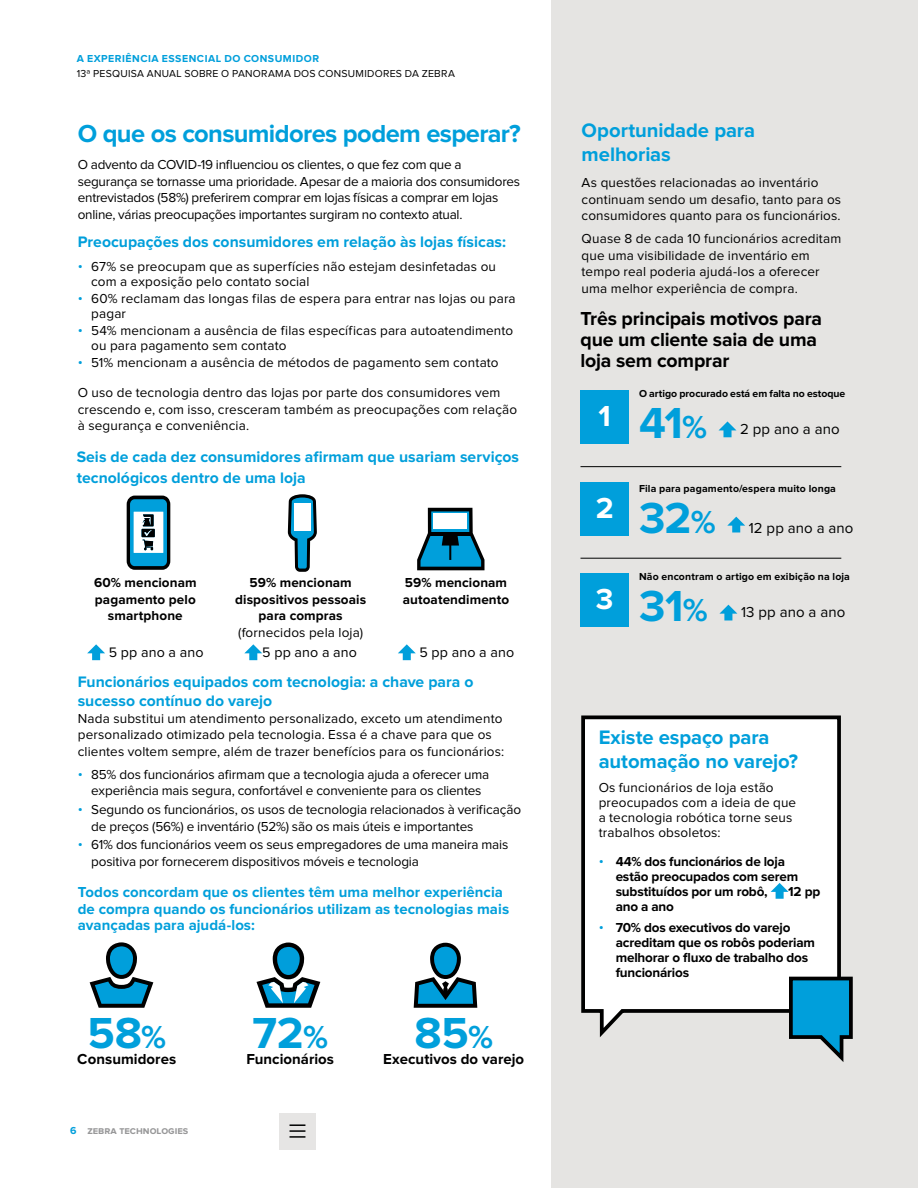
<style>
.page{position:relative;width:918px;height:1188px;background:#fff}
.page>*{position:absolute;margin:0;border:0;box-sizing:border-box;transform-origin:0 0}
.t1{font:700 45px "Proxima Nova";color:#009fdb}
.t2{font:700 30px "Proxima Nova";color:#fff}
.t3{font:700 25.5px "Proxima Nova";letter-spacing:-.025em;color:#009fdb}
.t4{font:700 20.25px/24px "Proxima Nova";letter-spacing:-.005em;color:#009fdb}
.t5{font:700 19.5px/21px "Proxima Nova";letter-spacing:-.01em;color:#000}
.t6{font:700 15.75px/18.8px "Proxima Nova";color:#009fdb}
.t7{font:700 15px/16.5px "Proxima Nova";letter-spacing:.005em;color:#009fdb}
.t8{font:700 15px "Proxima Nova";letter-spacing:.005em;color:#000101}
.t9{font:15px "Proxima Nova";letter-spacing:.005em;color:#000101}
.t10{font:14.25px "Proxima Nova";letter-spacing:.01em;color:#000}
.t11{font:13.5px/16.5px "Proxima Nova";letter-spacing:.01em;color:#000}
.t12{font:13.5px/16.5px "Proxima Nova";letter-spacing:-.01em;color:#000}
.t13{font:13.5px/16.5px "Proxima Nova";letter-spacing:-.02em;color:#000}
.t14{font:700 13.5px/15px "Proxima Nova";letter-spacing:-.01em;color:#000}
.t15{font:700 13.5px/16.5px "Proxima Nova";letter-spacing:.01em;color:#000;text-align:center}
.t16{font:700 10.5px "Proxima Nova";letter-spacing:.015em;color:#000101}
.t17{font:10.5px "Proxima Nova";letter-spacing:.025em;color:#000}
.t18{font:700 10.5px "Proxima Nova";letter-spacing:-.005em;color:#000101}
.t19{font:700 10.5px "Proxima Nova";letter-spacing:.045em;color:#009fdb}
.t20{font:700 10.5px "Proxima Nova";color:#989899}
.s1{color:#000101}
.s2{font-size:14.25px;color:#009fdb}
.s3{font-size:33px}
.s4{color:#009fdb}
.s5{font-weight:700;font-size:45px;color:#009fdb}
.s6{font-weight:700;font-size:33px;color:#009fdb}
.s7{font-weight:400;font-size:14.25px;color:#009fdb}
</style>
<div class="page">
<div style="left:279px;top:1113px;width:37px;height:36px;background:#e6e5e4"></div>
<svg style="left:290px;top:1124px;width:15px;height:14px"></svg>
<svg style="left:87px;top:644px;width:18px;height:16px"></svg>
<svg style="left:244px;top:644px;width:18px;height:16px"></svg>
<svg style="left:398px;top:644px;width:18px;height:16px"></svg>
<div style="left:552px;top:0;width:366px;height:1188px;background:#e5e4e2"></div>
<svg style="left:414px;top:943px;width:63px;height:65px"></svg>
<svg style="left:257px;top:943px;width:63px;height:65px"></svg>
<svg style="left:127px;top:496px;width:43px;height:74px"></svg>
<svg style="left:288px;top:494px;width:29px;height:78px"></svg>
<div style="left:294px;top:503px;width:16px;height:28px;background:#fff"></div>
<svg style="left:417px;top:508px;width:68px;height:62px"></svg>
<hr style="left:430px;top:532px;width:41px;height:4px;background:#000101">
<svg style="left:90px;top:942px;width:63px;height:66px"></svg>
<svg style="left:719px;top:421px;width:17px;height:16px"></svg>
<svg style="left:727px;top:517px;width:18px;height:16px"></svg>
<svg style="left:719px;top:605px;width:18px;height:15px"></svg>
<div style="left:580px;top:390px;width:49px;height:54px;background:#009fdb"></div>
<div style="left:580px;top:482px;width:49px;height:54px;background:#009fdb"></div>
<div style="left:580px;top:573px;width:49px;height:54px;background:#009fdb"></div>
<hr style="left:580px;top:558px;width:261px;height:1px;background:#000101">
<hr style="left:580px;top:466px;width:261px;height:1px;background:#000101">
<svg style="left:581px;top:715px;width:260px;height:322px;background:#eee"></svg>
<svg style="left:771px;top:883px;width:18px;height:16px"></svg>
<svg style="left:787px;top:975px;width:66px;height:87px"></svg>
<p class="t19" style="left:77px;top:53px;width:244px">A EXPERIÊNCIA ESSENCIAL DO CONSUMIDOR</p>
<p class="t17" style="left:77px;top:68px;width:380px">13ª PESQUISA ANUAL SOBRE O PANORAMA DOS CONSUMIDORES DA ZEBRA</p>
<h3 class="t3" style="left:78px;top:118px;width:445px">O que os consumidores podem esperar?</h3>
<p class="t13" style="left:78px;top:157px;width:444px">O advento da COVID-19 influenciou os clientes, o que fez com que a segurança se tornasse uma prioridade. Apesar de a maioria dos consumidores entrevistados (58%) preferirem comprar em lojas físicas a comprar em lojas online<span class="s1">, várias preocupações importantes surgiram no contexto atual.</span></p>
<p class="t6" style="left:78px;top:233px;width:430px">Preocupações dos consumidores em relação às lojas físicas:</p>
<p class="t11" style="left:91px;top:259px;width:406px;line-height:15px;text-indent:-14px"><span class="s2">•</span> 67% se preocupam que as superfícies não estejam desinfetadas ou com a exposição pelo contato social</p>
<p class="t11" style="left:91px;top:291px;width:426px;line-height:15px;text-indent:-14px"><span class="s2">•</span> 60% reclamam das longas filas de espera para entrar nas lojas ou para pagar</p>
<p class="t11" style="left:91px;top:324px;width:424px;line-height:15px;text-indent:-14px"><span class="s2">•</span> 54% mencionam a ausência de filas específicas para autoatendimento ou para pagamento sem contato</p>
<p class="t11" style="left:78px;top:355px;width:422px"><span class="s2">•</span> 51% mencionam a ausência de métodos de pagamento sem contato</p>
<p class="t11" style="left:78px;top:385px;width:441px">O uso de tecnologia dentro das lojas por parte dos consumidores vem crescendo e, com isso, cresceram também as preocupações com relação à segurança e conveniência.</p>
<p class="t6" style="left:77px;top:446px;width:444px;line-height:21px">Seis de cada dez consumidores afirmam que usariam serviços tecnológicos dentro de uma loja</p>
<p class="t15" style="left:94px;top:575px;width:104px">60% mencionam pagamento pelo smartphone</p>
<p class="t10" style="left:109px;top:646px;width:96px">5 pp ano a ano</p>
<p class="t15" style="left:235px;top:575px;width:133px">59% mencionam dispositivos pessoais para compras</p>
<p class="t11" style="left:238px;top:625px;width:126px">(fornecidos pela loja)</p>
<p class="t10" style="left:262px;top:646px;width:96px">5 pp ano a ano</p>
<p class="t14" style="left:403px;top:575px;width:108px;line-height:16.5px">59% mencionam autoatendimento</p>
<p class="t10" style="left:419px;top:646px;width:96px">5 pp ano a ano</p>
<p class="t6" style="left:78px;top:673px;width:397px">Funcionários equipados com tecnologia: a chave para o sucesso contínuo do varejo</p>
<p class="t11" style="left:78px;top:711px;width:428px">Nada substitui um atendimento personalizado, exceto um atendimento personalizado otimizado pela tecnologia. Essa é a chave para que os clientes voltem sempre, além de trazer benefícios para os funcionários:</p>
<p class="t12" style="left:78px;top:767px;width:413px;text-align:center"><span class="s2">•</span> 85% dos funcionários afirmam que a tecnologia ajuda a oferecer uma experiência mais segura, confortável e conveniente para os clientes</p>
<p class="t12" style="left:91px;top:802px;width:431px;text-indent:-14px"><span class="s2">•</span> Segundo os funcionários, os usos de tecnologia relacionados à verificação de preços (56%) e inventário (52%) são os mais úteis e importantes</p>
<p class="t12" style="left:91px;top:837px;width:419px;text-indent:-14px"><span class="s2">•</span> 61% dos funcionários veem os seus empregadores de uma maneira mais positiva por fornecerem dispositivos móveis e tecnologia</p>
<p class="t7" style="left:78px;top:884px;width:433px">Todos concordam que os clientes têm uma melhor experiência de compra quando os funcionários utilizam as tecnologias mais avançadas para ajudá-los:</p>
<h1 class="t1" style="left:87px;top:1007px;width:80px">58<span class="s3">%</span></h1>
<p class="t8" style="left:77px;top:1051px;width:101px">Consumidores</p>
<p class="t20" style="left:70px;top:1124px;width:120px"><span class="s4">6</span> zebra technologies</p>
<h1 class="t1" style="left:252px;top:1007px;width:77px">72<span class="s3">%</span></h1>
<p class="t8" style="left:246px;top:1051px;width:89px">Funcionários</p>
<h1 class="t1" style="left:414px;top:1007px;width:80px">85<span class="s3">%</span></h1>
<p class="t8" style="left:383px;top:1051px;width:142px">Executivos do varejo</p>
<h3 class="t4" style="left:582px;top:119px;width:175px">Oportunidade para melhorias</h3>
<p class="t11" style="left:582px;top:175px;width:261px">As questões relacionadas ao inventário continuam sendo um desafio, tanto para os consumidores quanto para os funcionários.</p>
<p class="t11" style="left:582px;top:231px;width:261px">Quase 8 de cada 10 funcionários acreditam que uma visibilidade de inventário em tempo real poderia ajudá-los a oferecer uma melhor experiência de compra.</p>
<h3 class="t5" style="left:580px;top:309px;width:243px">Três principais motivos para que um cliente saia de uma loja sem comprar</h3>
<h2 class="t2" style="left:599px;top:399px;width:14px">1</h2>
<h2 class="t2" style="left:596px;top:490px;width:19px">2</h2>
<h2 class="t2" style="left:596px;top:582px;width:19px">3</h2>
<p class="t18" style="left:639px;top:388px;width:208px">O artigo procurado está em falta no estoque</p>
<p class="t9" style="left:639px;top:422px;width:202px"><span class="s5">41</span><span class="s6">%</span> 2 pp ano a ano</p>
<p class="t16" style="left:639px;top:483px;width:199px">Fila para pagamento/espera muito longa</p>
<p class="t9" style="left:639px;top:521px;width:216px"><span class="s5">32</span><span class="s6">%</span> 12 pp ano a ano</p>
<p class="t16" style="left:639px;top:571px;width:213px">Não encontram o artigo em exibição na loja</p>
<p class="t9" style="left:639px;top:606px;width:208px"><span class="s5">31</span><span class="s6">%</span> 13 pp ano a ano</p>
<h3 class="t4" style="left:599px;top:726px;width:201px">Existe espaço para automação no varejo?</h3>
<p class="t11" style="left:599px;top:781px;width:199px;line-height:15px">Os funcionários de loja estão preocupados com a ideia de que a tecnologia robótica torne seus trabalhos obsoletos:</p>
<p class="t14" style="left:616px;top:854px;width:184px;text-indent:-17px"><span class="s7">•</span> 44% dos funcionários de loja estão preocupados com serem substituídos por um robô,</p>
<p class="t14" style="left:788px;top:884px;width:33px">12 pp</p>
<p class="t14" style="left:616px;top:899px;width:60px">ano a ano</p>
<p class="t14" style="left:616px;top:921px;width:201px;text-indent:-17px"><span class="s7">•</span> 70% dos executivos do varejo acreditam que os robôs poderiam melhorar o fluxo de trabalho dos funcionários</p>
</div>
